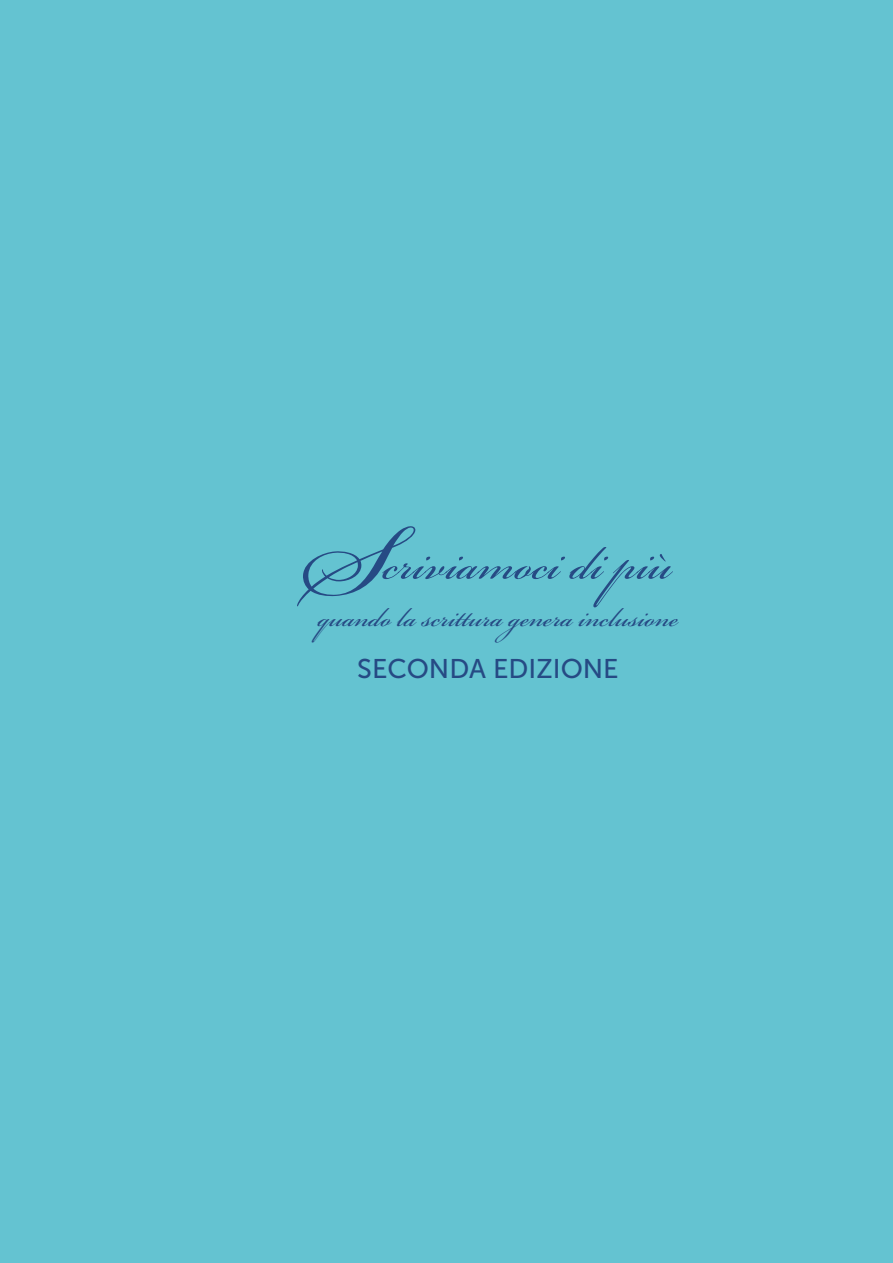
<style>
.page{position:relative;width:893px;height:1263px;background:#64c3d1}
.page>*{position:absolute;margin:0;border:0;box-sizing:border-box;transform-origin:0 0}
.t1{font:71.7px "Bickham Script Pro";color:#264a84}
.t2{font:41.1px "Bickham Script Pro";color:#264a84}
.t3{font:27px "Museo Sans 500";color:#264a84}
.s1{font-size:151.95px}
</style>
<div class="page">
<h1 class="t1" style="left:301px;top:530px;width:372px"><span class="s1">S</span>criviamoci di più</h1>
<p class="t2" style="left:319px;top:598px;width:361px">quando la scrittura genera inclusione</p>
<p class="t3" style="left:357px;top:658px;width:263px">SECONDA EDIZIONE</p>
</div>
